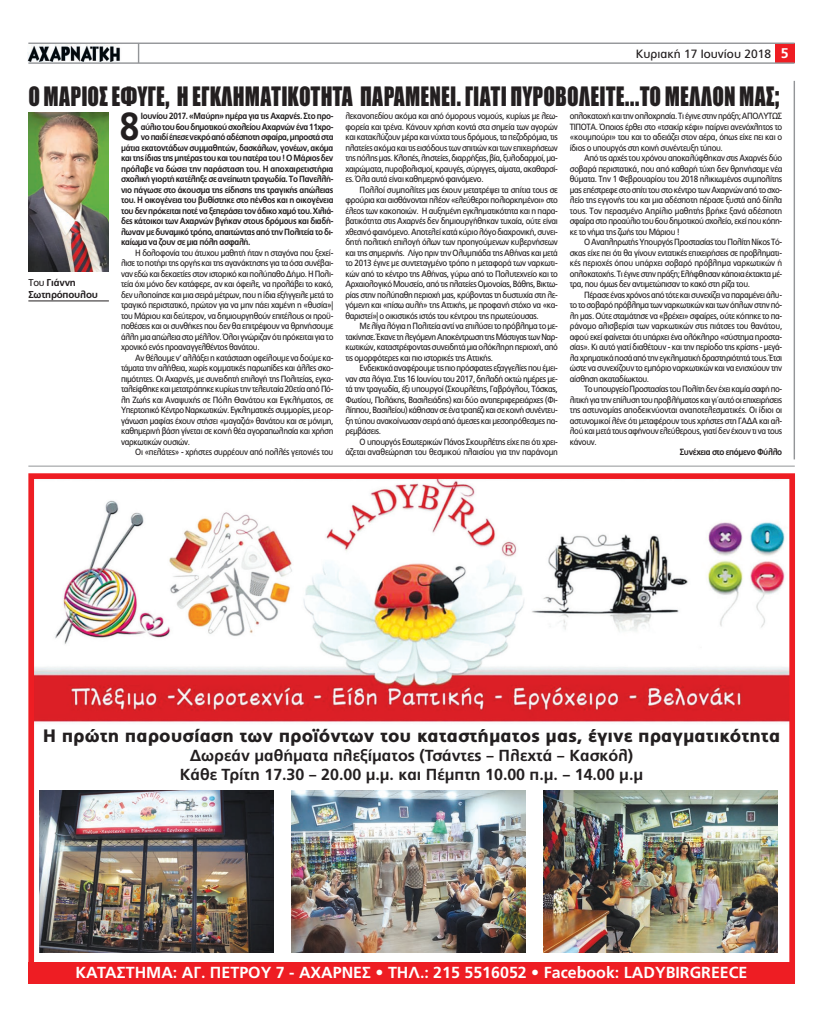
<style>
.page{position:relative;width:823px;height:1021px;background:#fff}
.page>*{position:absolute;margin:0;border:0;box-sizing:border-box;transform-origin:0 0}
.t1{font:700 39.1px "PF Catalog";color:#231f20;scale:.9 1}
.t2{font:900 26px "PF Fusion Sans";letter-spacing:.005em;color:#231f20;scale:.87 1}
.t3{font:900 18px "PF Catalog";color:#231f20}
.t4{font:700 16px/19.2px "PF Catalog";color:#231f20;text-align:center}
.t5{font:700 16px "PF Catalog";color:#fff}
.t6{font:12px "PF Catalog";color:#231f20}
.t7{font:700 10px/11.5px "PF Catalog";letter-spacing:-.02em;color:#231f20}
.t8{font:9px/10.5px "PF Catalog";letter-spacing:-.04em;color:#231f20;text-align:justify;scale:.9 1}
.t9{font:700 9px "PF Catalog";letter-spacing:-.04em;color:#231f20;scale:.9 1}
.s1{font-weight:700;font-size:14px;color:#fff}
.s2{font-weight:400}
</style>
<div class="page">
<div style="left:774px;top:43px;width:20px;height:20px;background:#ee1d23"></div>
<hr style="left:28px;top:43px;width:766px;height:1px;background:#939598">
<hr style="left:28px;top:62px;width:766px;height:2px;background:#939598">
<img style="left:27px;top:44px;width:93px;height:17px">
<svg style="left:138px;top:44px;width:1px;height:18px"></svg>
<hr style="left:793px;top:81px;width:1px;height:378px;background:#939598">
<hr style="left:28px;top:465px;width:766px;height:1px;background:#939598">
<img style="left:28px;top:112px;width:81px;height:159px">
<hr style="left:28px;top:300px;width:81px;height:1px;background:#231f20">
<svg style="left:28px;top:473px;width:767px;height:511px"></svg>
<div style="left:28px;top:962px;width:766px;height:22px;background:#ee1d23"></div>
<img style="left:40px;top:791px;width:234px;height:161px">
<img style="left:291px;top:791px;width:234px;height:161px">
<img style="left:543px;top:791px;width:234px;height:161px">
<h3 class="t6" style="left:635px;top:47px;width:154px">Κυριακή 17 Ιουνίου 2018 <span class="s1">5</span></h3>
<h2 class="t2" style="left:28px;top:80px;width:864px">Ο ΜΑΡΙΟΣ ΕΦΥΓΕ, Η ΕΓΚΛΗΜΑΤΙΚΟΤΗΤΑ ΠΑΡΑΜΕΝΕΙ. ΓΙΑΤΙ ΠΥΡΟΒΟΛΕΙΤΕ...ΤΟ ΜΕΛΛΟΝ ΜΑΣ;</h2>
<p class="t7" style="left:28px;top:277px;width:71px"><span class="s2">Του</span> Γιάννη<br>Σωτηρόπουλου</p>
<h1 class="t1" style="left:120px;top:103px;width:23px">8</h1>
<p class="t9" style="left:141px;top:111px;width:215px">Ιουνίου 2017. «Mαύρη» ηµέρα για τις Αχαρνές. Στο προ-</p>
<p class="t9" style="left:141px;top:121px;width:215px">αύλιο του 6ου δηµοτικού σχολείου Αχαρνών ένα 11χρο-</p>
<p class="t9" style="left:141px;top:132px;width:215px">νο παιδί έπεσε νεκρό από αδέσποτη σφαίρα, µπροστά στα</p>
<p class="t9" style="left:121px;top:142px;width:237px">µάτια εκατοντάδων συµµαθητών, δασκάλων, γονέων, ακόµα</p>
<p class="t9" style="left:121px;top:153px;width:237px">και της ίδιας της µητέρας του και του πατέρα του ! Ο Μάριος δεν</p>
<p class="t9" style="left:121px;top:163px;width:237px">πρόλαβε να δώσει την παράσταση του. Η αποχαιρετιστήρια</p>
<p class="t9" style="left:121px;top:174px;width:237px">σχολική γιορτή κατέληξε σε ανείπωτη τραγωδία. Το Πανελλή-</p>
<p class="t9" style="left:121px;top:184px;width:237px">νιο πάγωσε στο άκουσµα της είδησης της τραγικής απώλειας</p>
<p class="t9" style="left:121px;top:195px;width:237px">του. Η οικογένεια του βυθίστηκε στο πένθος και η οικογένεια</p>
<p class="t9" style="left:121px;top:205px;width:237px">του δεν πρόκειται ποτέ να ξεπεράσει τον άδικο χαµό του. Χιλιά-</p>
<p class="t9" style="left:121px;top:216px;width:237px">δες κάτοικοι των Αχαρνών βγήκαν στους δρόµους και διαδή-</p>
<p class="t9" style="left:121px;top:226px;width:237px">λωναν µε δυναµικό τρόπο, απαιτώντας από την Πολιτεία το δι-</p>
<p class="t9" style="left:121px;top:237px;width:145px">καίωµα να ζουν σε µια πόλη ασφαλή.</p>
<p class="t8" style="left:121px;top:247px;width:237px;text-indent:14px">Η δολοφονία του άτυχου µαθητή ήταν η σταγόνα που ξεχεί&shy;λισε το ποτήρι της οργής και της αγανάκτησης για τα όσα συνέβαι&shy;ναν εδώ και δεκαετίες στον ιστορικό και πολύπαθο ∆ήµο. Η Πολι&shy;τεία όχι µόνο δεν κατάφερε, αν και όφειλε, να προλάβει το κακό, δεν υλοποίησε και µια σειρά µέτρων, που η ίδια εξήγγειλε µετά το τραγικό περιστατικό, πρώτον για να µην πάει χαµένη η «θυσία»| του Μάριου και δεύτερον, να δηµιουργηθούν επιτέλους οι προϋ&shy;ποθέσεις και οι συνθήκες που δεν θα επιτρέψουν να θρηνήσουµε άλλη µια απώλεια στο µέλλον. Όλοι γνώριζαν ότι πρόκειται για το χρονικό ενός προαναγγελθέντος θανάτου.</p>
<p class="t8" style="left:121px;top:352px;width:237px;text-indent:14px">Αν θέλουµε ν’ αλλάξει η κατάσταση οφείλουµε να δούµε κα&shy;τάµατα την αλήθεια, χωρίς κοµµατικές παρωπίδες και άλλες σκο&shy;πιµότητες. Οι Αχαρνές, µε συνειδητή επιλογή της Πολιτείας, εγκα&shy;ταλείφθηκε και µετατράπηκε κυρίως την τελευταία 20ετία από Πό&shy;λη Ζωής και Αναψυχής σε Πόλη Θανάτου και Εγκλήµατος, σε Υπερτοπικό Κέντρο Ναρκωτικών. Εγκληµατικές συµµορίες, µε ορ&shy;γάνωση µαφίας έχουν στήσει «µαγαζιά» θανάτου και σε µόνιµη, καθηµερινή βάση γίνεται σε κοινή θέα αγοραπωλησία και χρήση ναρκωτικών ουσιών.</p>
<p class="t8" style="left:135px;top:447px;width:221px">Οι «πελάτες» - χρήστες συρρέουν από πολλές γειτονιές του</p>
<p class="t8" style="left:345px;top:111px;width:237px">λεκανοπεδίου ακόµα και από όµορους νοµούς, κυρίως µε λεω&shy;φορεία και τρένα. Κάνουν χρήση κοντά στα σηµεία των αγορών και κατακλύζουν µέρα και νύχτα τους δρόµους, τα πεζοδρόµια, τις πλατείες ακόµα και τις εισόδους των σπιτιών και των επιχειρήσεων της πόλης µας. Κλοπές, ληστείες, διαρρήξεις, βία, ξυλοδαρµοί, µα&shy;χαιρώµατα, πυροβολισµοί, κραυγές, σύριγγες, αίµατα, ακαθαρσί&shy;ες. Όλα αυτά είναι καθηµερινό φαινόµενο.</p>
<p class="t8" style="left:345px;top:184px;width:237px;text-indent:14px">Πολλοί συµπολίτες µας έχουν µετατρέψει τα σπίτια τους σε φρούρια και αισθάνονται πλέον «ελεύθεροι πολιορκηµένοι» στο έλεος των κακοποιών. Η αυξηµένη εγκληµατικότητα και η παρα&shy;βατικότητα στις Αχαρνές δεν δηµιουργήθηκαν τυχαία, ούτε είναι χθεσινό φαινόµενο. Αποτελεί κατά κύριο λόγο διαχρονική, συνει&shy;δητή πολιτική επιλογή όλων των προηγούµενων κυβερνήσεων και της σηµερινής. Λίγο πριν την Ολυµπιάδα της Αθήνας και µετά το 2013 έγινε µε συντεταγµένο τρόπο η µεταφορά των ναρκωτι&shy;κών από το κέντρο της Αθήνας, γύρω από το Πολυτεχνείο και το Αρχαιολογικό Μουσείο, από τις πλατείες Οµονοίας, Βάθης, Βικτω&shy;ρίας στην πολύπαθη περιοχή µας, κρύβοντας τη δυστυχία στη λε&shy;γόµενη και «πίσω αυλή» της Αττικής, µε προφανή στόχο να «κα&shy;θαριστεί»| ο οικιστικός ιστός του κέντρου της πρωτεύουσας.</p>
<p class="t8" style="left:345px;top:321px;width:237px;text-indent:14px">Με λίγα λόγια η Πολιτεία αντί να επιλύσει το πρόβληµα το µε&shy;τακίνησε. Έκανε τη λεγόµενη Αποκέντρωση της Μάστιγας των Ναρ&shy;κωτικών, καταστρέφοντας συνειδητά µια ολόκληρη περιοχή, από τις οµορφότερες και πιο ιστορικές της Αττικής.</p>
<p class="t8" style="left:345px;top:363px;width:237px;text-indent:14px">Ενδεικτικά αναφέρουµε τις πιο πρόσφατες εξαγγελίες που έµει&shy;ναν στα λόγια. Στις 16 Ιουνίου του 2017, δηλαδή οκτώ ηµέρες µε&shy;τά την τραγωδία, έξι υπουργοί (Σκουρλέτης, Γαβρόγλου, Τόσκας, Φωτίου, Πολάκης, Βασιλειάδης) και δύο αντιπεριφερειάρχες (Φι&shy;λίππου, Βασιλείου) κάθησαν σε ένα τραπέζι και σε κοινή συνέντευ&shy;ξη τύπου ανακοίνωσαν σειρά από άµεσες και µεσοπρόθεσµες πα&shy;ρεµβάσεις.</p>
<p class="t8" style="left:345px;top:436px;width:237px;text-align:right">Ο υπουργός Εσωτερικών Πάνος Σκουρλέτης είχε πει ότι χρει&shy;άζεται αναθεώρηση του θεσµικού πλαισίου για την παράνοµη</p>
<p class="t8" style="left:569px;top:111px;width:237px">οπλοκατοχή και την οπλοχρησία. Τι έγινε στην πράξη; ΑΠΟΛΥΤΩΣ ΤΙΠΟΤΑ. Όποιος έρθει στο «τσακίρ κέφι» παίρνει ανενόχλητος το «κουµπούρι» του και το αδειάζει στον αέρα, όπως είχε πει και ο ίδιος ο υπουργός στη κοινή συνέντευξη τύπου.</p>
<p class="t8" style="left:569px;top:153px;width:237px;text-indent:14px">Από τις αρχές του χρόνου αποκαλύφθηκαν στις Αχαρνές δύο σοβαρά περιστατικά, που από καθαρή τύχη δεν θρηνήσαµε νέα θύµατα. Την 1 Φεβρουαρίου του 2018 ηλικιωµένος συµπολίτης µας επέστρεφε στο σπίτι του στο κέντρο των Αχαρνών από το σχο&shy;λείο της εγγονής του και µια αδέσποτη πέρασε ξυστά από δίπλα τους. Τον περασµένο Απρίλιο µαθητής βρήκε ξανά αδέσποτη σφαίρα στο προαύλιο του 6ου δηµοτικού σχολείο, εκεί που κόπη&shy;κε το νήµα της ζωής του Μάριου !</p>
<p class="t8" style="left:569px;top:237px;width:237px;text-indent:14px">Ο Αναπληρωτής Υπουργός Προστασίας του Πολίτη Νίκος Τό&shy;σκας είχε πει ότι θα γίνουν εντατικές επιχειρήσεις σε προβληµατι&shy;κές περιοχές όπου υπάρχει σοβαρό πρόβληµα ναρκωτικών ή οπλοκατοχής. Τι έγινε στην πράξη; Ελήφθησαν κάποια έκτακτα µέ&shy;τρα, που όµως δεν αντιµετώπισαν το κακό στη ρίζα του.</p>
<p class="t8" style="left:569px;top:289px;width:237px;text-indent:14px">Πέρασε ένας χρόνος από τότε και συνεχίζει να παραµένει άλυ&shy;το το σοβαρό πρόβληµα των ναρκωτικών και των όπλων στην πό&shy;λη µας. Ούτε σταµάτησε να «βρέχει» σφαίρες, ούτε κόπηκε το πα&shy;ράνοµο αλισβερίσι των ναρκωτικών στις πιάτσες του θανάτου, αφού εκεί φαίνεται ότι υπάρχει ένα ολόκληρο «σύστηµα προστα&shy;σίας». Κι αυτό γιατί διαθέτουν - και την περίοδο της κρίσης - µεγά&shy;λα χρηµατικά ποσά από την εγκληµατική δραστηριότητά τους. Έτσι ώστε να συνεχίζουν το εµπόριο ναρκωτικών και να ενισχύουν την αίσθηση ακαταδίωκτου.</p>
<p class="t8" style="left:569px;top:384px;width:237px;text-indent:14px">Το υπουργείο Προστασίας του Πολίτη δεν έχει καµία σαφή πο&shy;λιτική για την επίλυση του προβλήµατος και γι΄αυτό οι επιχειρήσεις της αστυνοµίας αποδεικνύονται αναποτελεσµατικές. Οι ίδιοι οι αστυνοµικοί λένε ότι µεταφέρουν τους χρήστες στη ΓΑ∆Α και αλ&shy;λού και µετά τους αφήνουν ελεύθερους, γιατί δεν έχουν τι να τους κάνουν.</p>
<p class="t9" style="left:679px;top:447px;width:115px">Συνέχεια στο επόµενο Φύλλο</p>
<h3 class="t3" style="left:43px;top:725px;width:738px">Η πρώτη παρουσίαση των προϊόντων του καταστήµατος µας, έγινε πραγµατικότητα</h3>
<h3 class="t4" style="left:180px;top:746px;width:464px">∆ωρεάν µαθήµατα πλεξίµατος (Τσάντες – Πλεχτά – Κασκόλ)<br>Κάθε Τρίτη 17.30 – 20.00 µ.µ. και Πέµπτη 10.00 π.µ. – 14.00 µ.µ</h3>
<h3 class="t5" style="left:75px;top:962px;width:673px">ΚΑΤΑΣΤΗΜΑ: ΑΓ. ΠΕΤΡΟΥ 7 - ΑΧΑΡΝΕΣ • ΤΗΛ.: 215 5516052 • Facebook: LADYBIRGREECE</h3>
</div>
